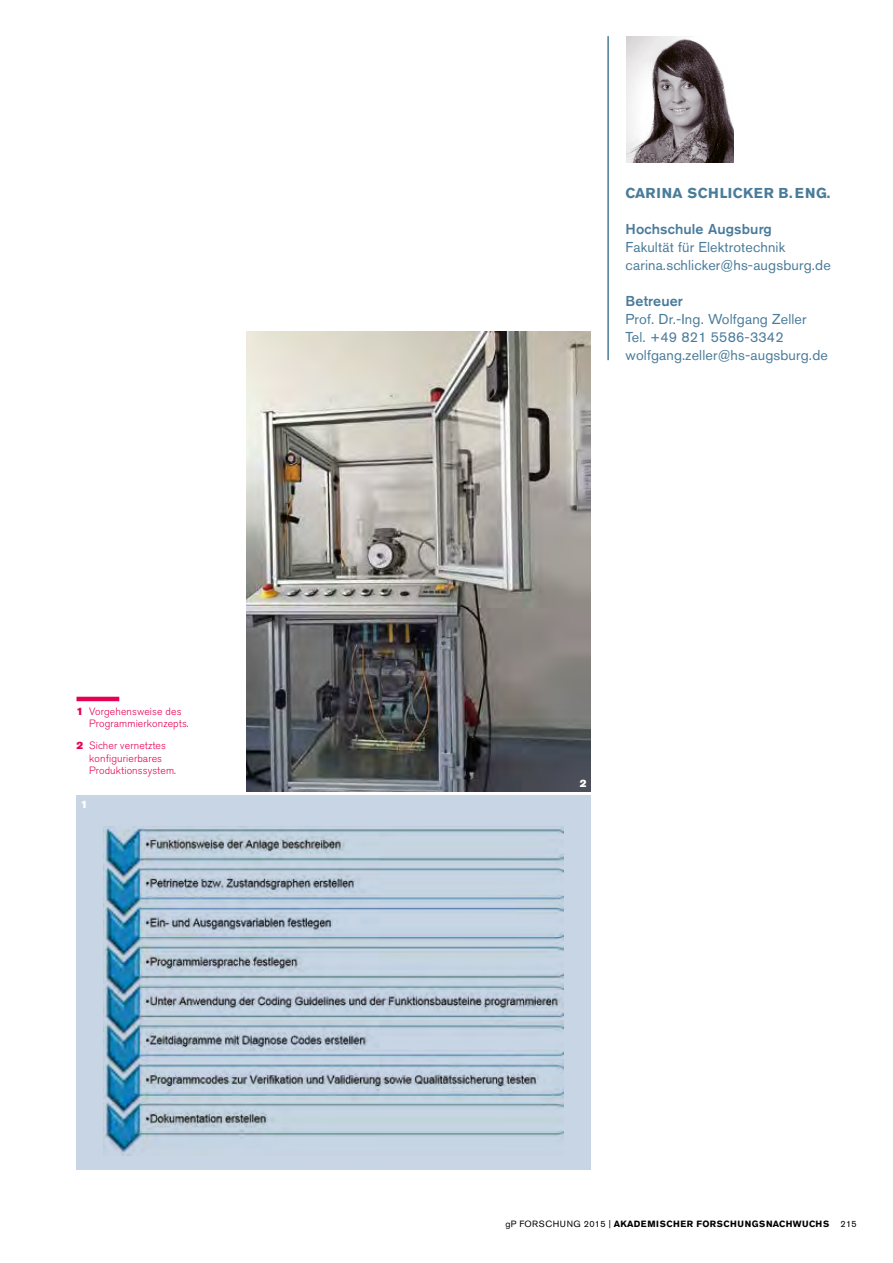
<style>
.page{position:relative;width:893px;height:1263px;background:#fff}
.page>*{position:absolute;margin:0;border:0;box-sizing:border-box;transform-origin:0 0}
.t1{font:14.25px/18px "Akzidenz Grotesk BQ";letter-spacing:.01em;color:#4a7c9a}
.t2{font:700 14.25px "Akzidenz Grotesk BQ";letter-spacing:.04em;color:#4a7c9a}
.t3{font:300 10.5px/12.6px "Akzidenz Grotesk BQ";letter-spacing:.01em;color:#e60055}
.t4{font:10.5px "Akzidenz Grotesk BQ Super";color:#fff}
.t5{font:700 9px "Akzidenz Grotesk BQ";letter-spacing:.05em;color:#000}
.t6{font:9px "Akzidenz Grotesk BQ";color:#000}
.s1{font-family:"Akzidenz Grotesk BQ Super";font-weight:400}
.s2{font-weight:500}
.s3{font-weight:400}
</style>
<div class="page">
<img style="left:627px;top:36px;width:106px;height:126px">
<hr style="left:607px;top:36px;width:2px;height:324px;background:#4a7c9a">
<div style="left:77px;top:796px;width:514px;height:374px;background:#c7d5e4"></div>
<img style="left:104px;top:826px;width:460px;height:330px">
<img style="left:246px;top:332px;width:345px;height:459px">
<hr style="left:77px;top:697px;width:42px;height:4px;background:#e60055">
<p class="t3" style="left:89px;top:705px;width:101px;text-indent:-13px"><span class="s1">1</span> Vorgehensweise des<br>Programmierkonzepts.</p>
<p class="t3" style="left:89px;top:739px;width:88px;text-indent:-13px"><span class="s1">2</span> Sicher vernetztes konfigurierbares<br>Produktionssystem.</p>
<p class="t4" style="left:81px;top:798px;width:8px">1</p>
<p class="t2" style="left:626px;top:185px;width:206px">CARINA SCHLICKER B. ENG.</p>
<p class="t1" style="left:626px;top:220px;width:207px"><span class="s2">Hochschule Augsburg<br></span>Fakultät für Elektrotechnik carina.schlicker@hs-augsburg.de</p>
<p class="t1" style="left:626px;top:292px;width:204px"><span class="s2">Betreuer<br></span>Prof. Dr.-Ing. Wolfgang Zeller<br>Tel. +49 821 5586-3342 wolfgang.zeller@hs-augsburg.de</p>
<p class="t4" style="left:580px;top:777px;width:8px">2</p>
<p class="t5" style="left:505px;top:1218px;width:325px"><span class="s3">gP FORSCHUNG 2015 |</span> AKADEMISCHER FORSCHUNGSNACHWUCHS</p>
<p class="t6" style="left:840px;top:1218px;width:18px">215</p>
</div>
